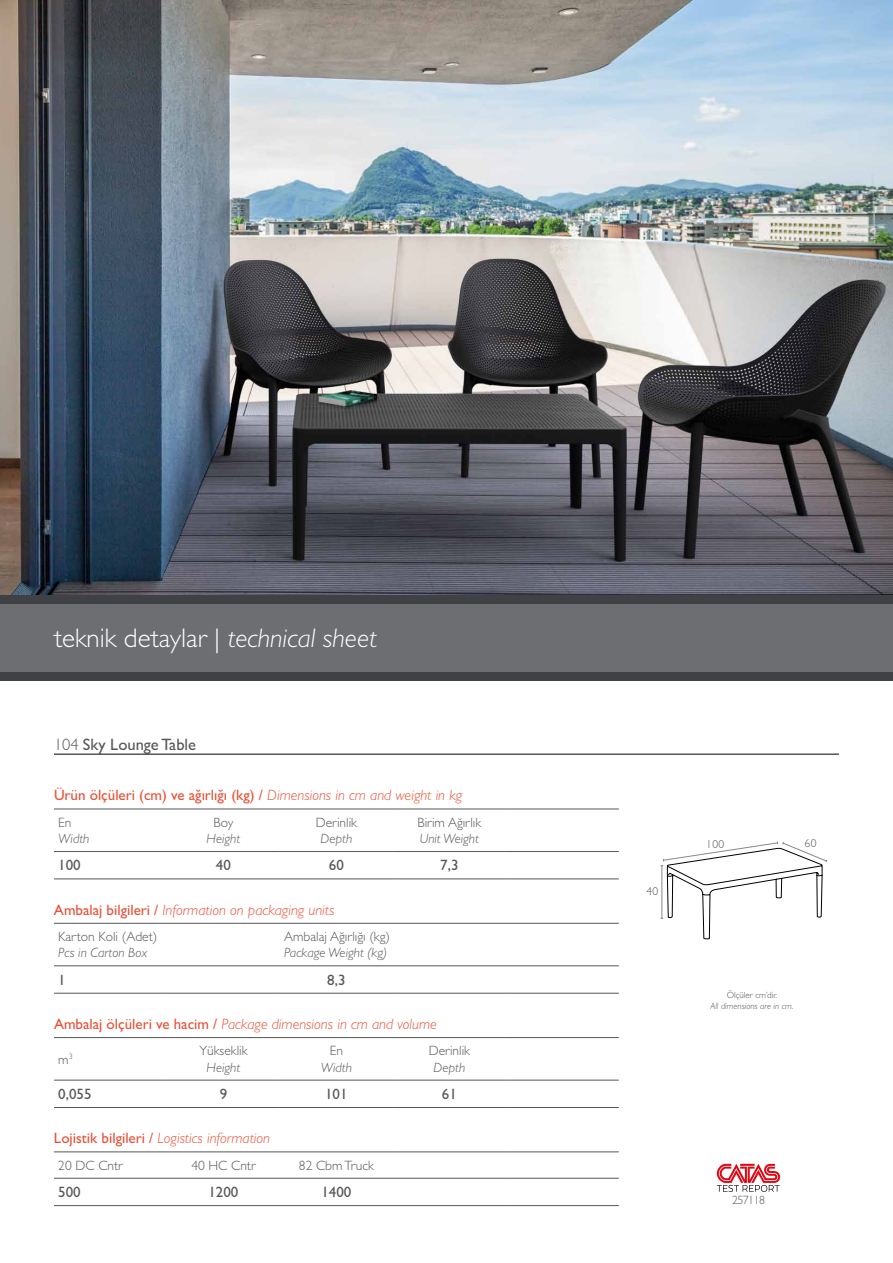
<style>
.page{position:relative;width:893px;height:1263px;background:#fff}
.page>*{position:absolute;margin:0;border:0;box-sizing:border-box;transform-origin:0 0}
.t1{font:300 27px "Gill Sans";color:#fff}
.t2{font:16.5px "Gill Sans";color:#575756}
.t3{font:italic 300 15px "Gill Sans";color:#e94f35}
.t4{font:15px "Gill Sans";color:#e94f35}
.t5{font:15px "Gill Sans";color:#575756}
.t6{font:300 13.5px "Gill Sans";color:#575756}
.t7{font:italic 300 13.5px "Gill Sans";color:#575756}
.t8{font:300 12px "Gill Sans";letter-spacing:-.05em;color:#575756}
.t9{font:300 11.55px "Gill Sans";letter-spacing:.04em;color:#575756}
.t10{font:italic 300 9px "Gill Sans";color:#575756}
.t11{font:300 9px "Gill Sans";color:#575756}
.s1{font-style:italic}
.s2{font-weight:300}
.s3{font-weight:300;font-style:italic}
.s4{font-weight:400;font-style:normal}
</style>
<div class="page">
<img style="left:0;top:0;width:893px;height:595px">
<svg style="left:661px;top:841px;width:167px;height:99px"></svg>
<div style="left:0;top:604px;width:893px;height:68px;background:#6c6e72"></div>
<div style="left:0;top:672px;width:893px;height:8px;background:#3f4144"></div>
<div style="left:0;top:595px;width:893px;height:9px;background:#3f4144"></div>
<svg style="left:717px;top:1163px;width:63px;height:29px"></svg>
<hr style="left:54px;top:809px;width:113px;height:1px;background:#575756">
<hr style="left:167px;top:809px;width:113px;height:1px;background:#575756">
<hr style="left:280px;top:809px;width:113px;height:1px;background:#575756">
<hr style="left:393px;top:809px;width:113px;height:1px;background:#575756">
<hr style="left:506px;top:809px;width:113px;height:1px;background:#575756">
<hr style="left:54px;top:851px;width:113px;height:1px;background:#575756">
<hr style="left:167px;top:851px;width:113px;height:1px;background:#575756">
<hr style="left:280px;top:851px;width:113px;height:1px;background:#575756">
<hr style="left:393px;top:851px;width:113px;height:1px;background:#575756">
<hr style="left:506px;top:851px;width:113px;height:1px;background:#575756">
<hr style="left:54px;top:878px;width:113px;height:1px;background:#575756">
<hr style="left:167px;top:878px;width:113px;height:1px;background:#575756">
<hr style="left:280px;top:878px;width:113px;height:1px;background:#575756">
<hr style="left:393px;top:878px;width:113px;height:1px;background:#575756">
<hr style="left:506px;top:878px;width:113px;height:1px;background:#575756">
<hr style="left:280px;top:993px;width:113px;height:1px;background:#575756">
<hr style="left:54px;top:1037px;width:113px;height:1px;background:#575756">
<hr style="left:167px;top:1037px;width:113px;height:1px;background:#575756">
<hr style="left:280px;top:1037px;width:113px;height:1px;background:#575756">
<hr style="left:393px;top:1037px;width:113px;height:1px;background:#575756">
<hr style="left:506px;top:1037px;width:113px;height:1px;background:#575756">
<hr style="left:54px;top:1080px;width:113px;height:1px;background:#575756">
<hr style="left:167px;top:1080px;width:113px;height:1px;background:#575756">
<hr style="left:280px;top:1080px;width:113px;height:1px;background:#575756">
<hr style="left:393px;top:1080px;width:113px;height:1px;background:#575756">
<hr style="left:506px;top:1080px;width:113px;height:1px;background:#575756">
<hr style="left:54px;top:1107px;width:113px;height:1px;background:#575756">
<hr style="left:167px;top:1107px;width:113px;height:1px;background:#575756">
<hr style="left:280px;top:1107px;width:113px;height:1px;background:#575756">
<hr style="left:393px;top:1107px;width:113px;height:1px;background:#575756">
<hr style="left:506px;top:1107px;width:113px;height:1px;background:#575756">
<hr style="left:54px;top:1151px;width:113px;height:1px;background:#575756">
<hr style="left:167px;top:1151px;width:113px;height:1px;background:#575756">
<hr style="left:280px;top:1151px;width:113px;height:1px;background:#575756">
<hr style="left:393px;top:1151px;width:113px;height:1px;background:#575756">
<hr style="left:506px;top:1151px;width:113px;height:1px;background:#575756">
<hr style="left:54px;top:1178px;width:113px;height:1px;background:#575756">
<hr style="left:167px;top:1178px;width:113px;height:1px;background:#575756">
<hr style="left:280px;top:1178px;width:113px;height:1px;background:#575756">
<hr style="left:393px;top:1178px;width:113px;height:1px;background:#575756">
<hr style="left:506px;top:1178px;width:113px;height:1px;background:#575756">
<hr style="left:54px;top:923px;width:113px;height:1px;background:#575756">
<hr style="left:167px;top:923px;width:113px;height:1px;background:#575756">
<hr style="left:280px;top:923px;width:113px;height:1px;background:#575756">
<hr style="left:393px;top:923px;width:113px;height:1px;background:#575756">
<hr style="left:506px;top:923px;width:113px;height:1px;background:#575756">
<hr style="left:280px;top:965px;width:113px;height:1px;background:#575756">
<hr style="left:54px;top:965px;width:113px;height:1px;background:#575756">
<hr style="left:167px;top:965px;width:113px;height:1px;background:#575756">
<hr style="left:54px;top:993px;width:113px;height:1px;background:#575756">
<hr style="left:167px;top:993px;width:113px;height:1px;background:#575756">
<hr style="left:393px;top:965px;width:113px;height:1px;background:#575756">
<hr style="left:506px;top:965px;width:113px;height:1px;background:#575756">
<hr style="left:393px;top:993px;width:113px;height:1px;background:#575756">
<hr style="left:506px;top:993px;width:113px;height:1px;background:#575756">
<hr style="left:54px;top:1205px;width:113px;height:1px;background:#575756">
<hr style="left:167px;top:1205px;width:113px;height:1px;background:#575756">
<hr style="left:280px;top:1205px;width:113px;height:1px;background:#575756">
<hr style="left:393px;top:1205px;width:113px;height:1px;background:#575756">
<hr style="left:506px;top:1205px;width:113px;height:1px;background:#575756">
<hr style="left:54px;top:754px;width:785px;height:1px;background:#000">
<h1 class="t1" style="left:54px;top:622px;width:324px">teknik detaylar | <span class="s1">technical sheet</span></h1>
<p class="t2" style="left:54px;top:734px;width:144px"><span class="s2">104</span> Sky Lounge Table</p>
<p class="t4" style="left:54px;top:787px;width:410px">Ürün ölçüleri (cm) ve ağırlığı (kg) / <span class="s3">Dimensions in cm and weight in kg</span></p>
<p class="t6" style="left:58px;top:814px;width:15px">En</p>
<p class="t7" style="left:58px;top:831px;width:33px">Width</p>
<p class="t6" style="left:418px;top:814px;width:65px">Birim Ağırlık</p>
<p class="t7" style="left:420px;top:831px;width:61px">Unit Weight</p>
<p class="t6" style="left:214px;top:814px;width:21px">Boy</p>
<p class="t7" style="left:207px;top:831px;width:35px">Height</p>
<p class="t6" style="left:316px;top:814px;width:43px">Derinlik</p>
<p class="t7" style="left:321px;top:831px;width:33px">Depth</p>
<p class="t5" style="left:58px;top:857px;width:24px">100</p>
<p class="t5" style="left:216px;top:857px;width:16px">40</p>
<p class="t5" style="left:329px;top:857px;width:16px">60</p>
<p class="t5" style="left:440px;top:857px;width:20px">7,3</p>
<p class="t3" style="left:54px;top:901px;width:282px"><span class="s4">Ambalaj bilgileri /</span> Information on packaging units</p>
<p class="t6" style="left:58px;top:929px;width:101px">Karton Koli (Adet)</p>
<p class="t7" style="left:58px;top:945px;width:91px">Pcs in Carton Box</p>
<p class="t6" style="left:284px;top:929px;width:107px">Ambalaj Ağırlığı (kg)</p>
<p class="t7" style="left:284px;top:945px;width:105px">Package Weight (kg)</p>
<p class="t5" style="left:58px;top:971px;width:9px">1</p>
<p class="t5" style="left:327px;top:971px;width:20px">8,3</p>
<p class="t3" style="left:54px;top:1015px;width:384px"><span class="s4">Ambalaj ölçüleri ve hacim /</span> Package dimensions in cm and volume</p>
<p class="t6" style="left:58px;top:1051px;width:16px">m<sup>3</sup></p>
<p class="t6" style="left:199px;top:1043px;width:50px">Yükseklik</p>
<p class="t7" style="left:207px;top:1059px;width:35px">Height</p>
<p class="t6" style="left:330px;top:1043px;width:15px">En</p>
<p class="t7" style="left:321px;top:1059px;width:33px">Width</p>
<p class="t6" style="left:429px;top:1043px;width:43px">Derinlik</p>
<p class="t7" style="left:434px;top:1059px;width:33px">Depth</p>
<p class="t5" style="left:58px;top:1085px;width:35px">0,055</p>
<p class="t5" style="left:220px;top:1085px;width:9px">9</p>
<p class="t5" style="left:325px;top:1085px;width:24px">101</p>
<p class="t5" style="left:442px;top:1085px;width:16px">61</p>
<p class="t3" style="left:54px;top:1129px;width:218px"><span class="s4">Lojistik bilgileri /</span> Logistics information</p>
<p class="t6" style="left:58px;top:1157px;width:66px">20 DC Cntr</p>
<p class="t6" style="left:191px;top:1157px;width:66px">40 HC Cntr</p>
<p class="t6" style="left:299px;top:1157px;width:76px">82 Cbm Truck</p>
<p class="t5" style="left:58px;top:1183px;width:24px">500</p>
<p class="t5" style="left:208px;top:1183px;width:31px">1200</p>
<p class="t5" style="left:321px;top:1183px;width:31px">1400</p>
<p class="t9" style="left:646px;top:885px;width:13px">40</p>
<p class="t9" style="left:706px;top:837px;width:20px">100</p>
<p class="t9" style="left:804px;top:837px;width:13px">60</p>
<p class="t11" style="left:727px;top:990px;width:52px">Ölçüler cm’dir.</p>
<p class="t10" style="left:710px;top:1000px;width:84px">All dimensions are in cm.</p>
<p class="t8" style="left:732px;top:1193px;width:34px">257118</p>
</div>
